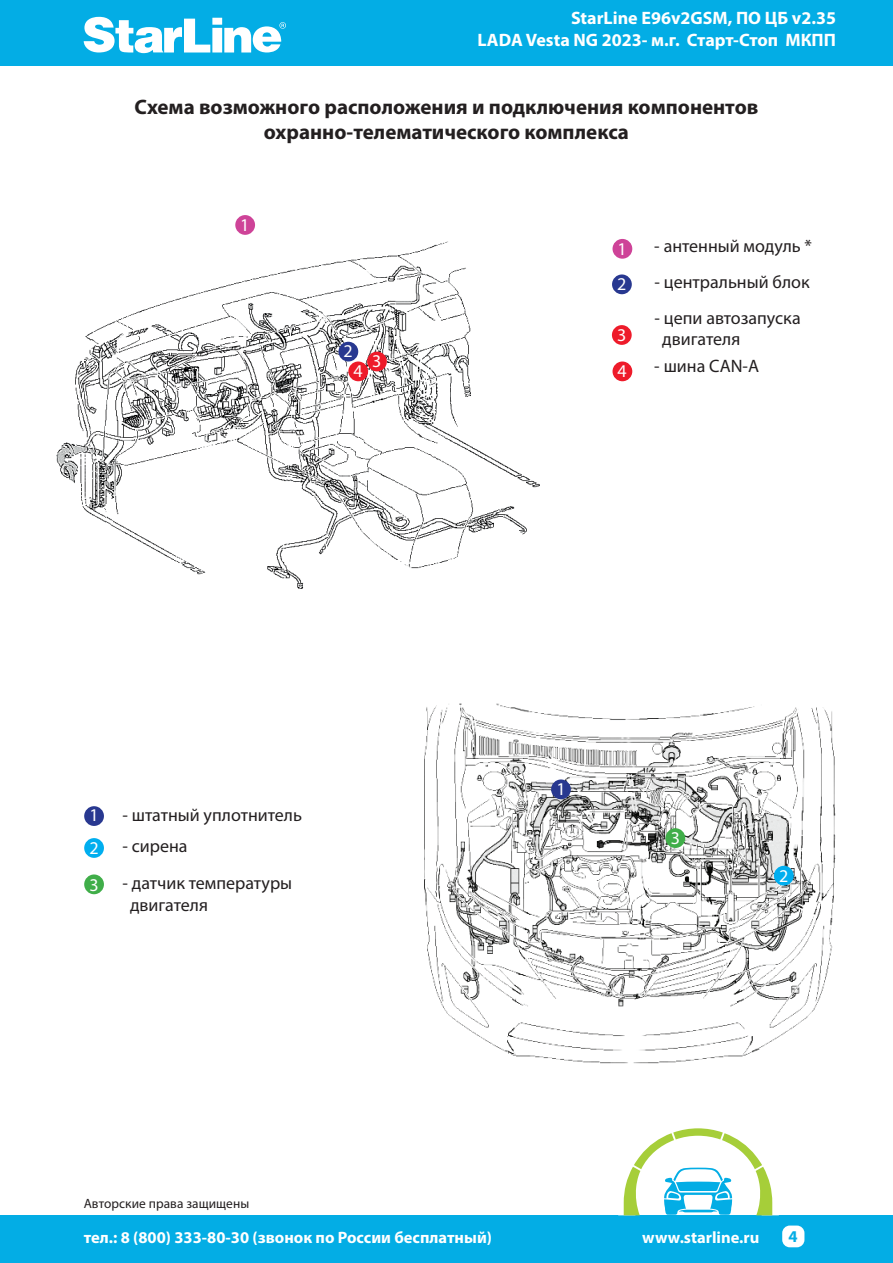
<style>
.page{position:relative;width:893px;height:1263px;background:#fff}
.page>*{position:absolute;margin:0;border:0;box-sizing:border-box;transform-origin:0 0}
.t1{font:700 21px "Myriad Pro";color:#231f20}
.t2{font:18px "Myriad Pro";color:#231f20}
.t3{font:700 18px/21.6px "Myriad Pro";color:#fff;text-align:right}
.t4{font:18px "Myriad Pro";color:#fff}
.t5{font:700 16.5px "Myriad Pro";color:#fff}
.t6{font:700 16.5px "Myriad Pro";color:#03ade5}
.t7{font:13.5px "Myriad Pro";letter-spacing:.005em;color:#231f20}
</style>
<div class="page">
<div style="left:0;top:0;width:893px;height:65px;background:#03ade5"></div>
<svg style="left:84px;top:17px;width:202px;height:36px"></svg>
<div style="left:0;top:1215px;width:893px;height:48px;background:#03ade5"></div>
<div style="left:782px;top:1225px;width:22px;height:22px;background:#fff;border-radius:8px"></div>
<svg style="left:623px;top:1128px;width:150px;height:87px"></svg>
<img style="left:424px;top:703px;width:412px;height:361px">
<img style="left:56px;top:228px;width:484px;height:361px">
<div style="left:612px;top:274px;width:20px;height:20px;background:#283890;border-radius:50%"></div>
<div style="left:338px;top:342px;width:20px;height:19px;background:#283890;border-radius:50%"></div>
<div style="left:84px;top:838px;width:20px;height:20px;background:#00aeef;border-radius:50%"></div>
<div style="left:84px;top:806px;width:20px;height:20px;background:#283890;border-radius:50%"></div>
<div style="left:774px;top:866px;width:20px;height:19px;background:#00aeef;border-radius:50%"></div>
<div style="left:84px;top:874px;width:20px;height:20px;background:#40ae49;border-radius:50%"></div>
<div style="left:551px;top:779px;width:20px;height:20px;background:#283890;border-radius:50%"></div>
<div style="left:612px;top:239px;width:20px;height:20px;background:#ce4398;border-radius:50%"></div>
<div style="left:235px;top:215px;width:20px;height:20px;background:#ce4398;border-radius:50%"></div>
<div style="left:665px;top:828px;width:20px;height:20px;background:#40ae49;border-radius:50%"></div>
<div style="left:612px;top:325px;width:20px;height:20px;background:#ee1b2a;border-radius:50%"></div>
<div style="left:367px;top:352px;width:20px;height:19px;background:#ee1b2a;border-radius:50%"></div>
<div style="left:612px;top:361px;width:20px;height:20px;background:#ee1b2a;border-radius:50%"></div>
<div style="left:348px;top:361px;width:20px;height:20px;background:#ee1b2a;border-radius:50%"></div>
<p class="t3" style="left:478px;top:7px;width:360px">StarLine E96v2GSM, ПО ЦБ v2.35<br>LADA Vesta NG 2023- м.г. Старт-Стоп МКПП</p>
<p class="t1" style="left:135px;top:93px;width:625px">Схема возможного расположения и подключения компонентов</p>
<p class="t1" style="left:264px;top:118px;width:367px">охранно-телематического комплекса</p>
<p class="t4" style="left:240px;top:214px;width:11px">1</p>
<p class="t4" style="left:617px;top:238px;width:11px">1</p>
<p class="t2" style="left:654px;top:235px;width:159px">- антенный модуль *</p>
<p class="t4" style="left:617px;top:273px;width:11px">2</p>
<p class="t4" style="left:617px;top:324px;width:11px">3</p>
<p class="t4" style="left:344px;top:340px;width:11px">2</p>
<p class="t4" style="left:372px;top:350px;width:11px">3</p>
<p class="t4" style="left:353px;top:360px;width:11px">4</p>
<p class="t4" style="left:618px;top:360px;width:11px">4</p>
<p class="t2" style="left:655px;top:271px;width:157px">- центральный блок</p>
<p class="t2" style="left:655px;top:306px;width:148px">- цепи автозапуска</p>
<p class="t2" style="left:662px;top:328px;width:80px">двигателя</p>
<p class="t2" style="left:654px;top:355px;width:106px">- шина CAN-A</p>
<p class="t4" style="left:90px;top:804px;width:11px">1</p>
<p class="t4" style="left:89px;top:837px;width:11px">2</p>
<p class="t4" style="left:90px;top:873px;width:11px">3</p>
<p class="t2" style="left:122px;top:804px;width:181px">- штатный уплотнитель</p>
<p class="t2" style="left:122px;top:834px;width:67px">- сирена</p>
<p class="t2" style="left:122px;top:872px;width:171px">- датчик температуры</p>
<p class="t2" style="left:130px;top:894px;width:80px">двигателя</p>
<p class="t7" style="left:84px;top:1195px;width:167px">Авторские права защищены</p>
<p class="t4" style="left:556px;top:777px;width:11px">1</p>
<p class="t4" style="left:671px;top:827px;width:11px">3</p>
<p class="t4" style="left:779px;top:865px;width:11px">2</p>
<p class="t5" style="left:84px;top:1226px;width:410px">тел.: 8 (800) 333-80-30 (звонок по России бесплатный)</p>
<p class="t5" style="left:642px;top:1226px;width:119px">www.starline.ru</p>
<p class="t6" style="left:789px;top:1226px;width:11px">4</p>
</div>
